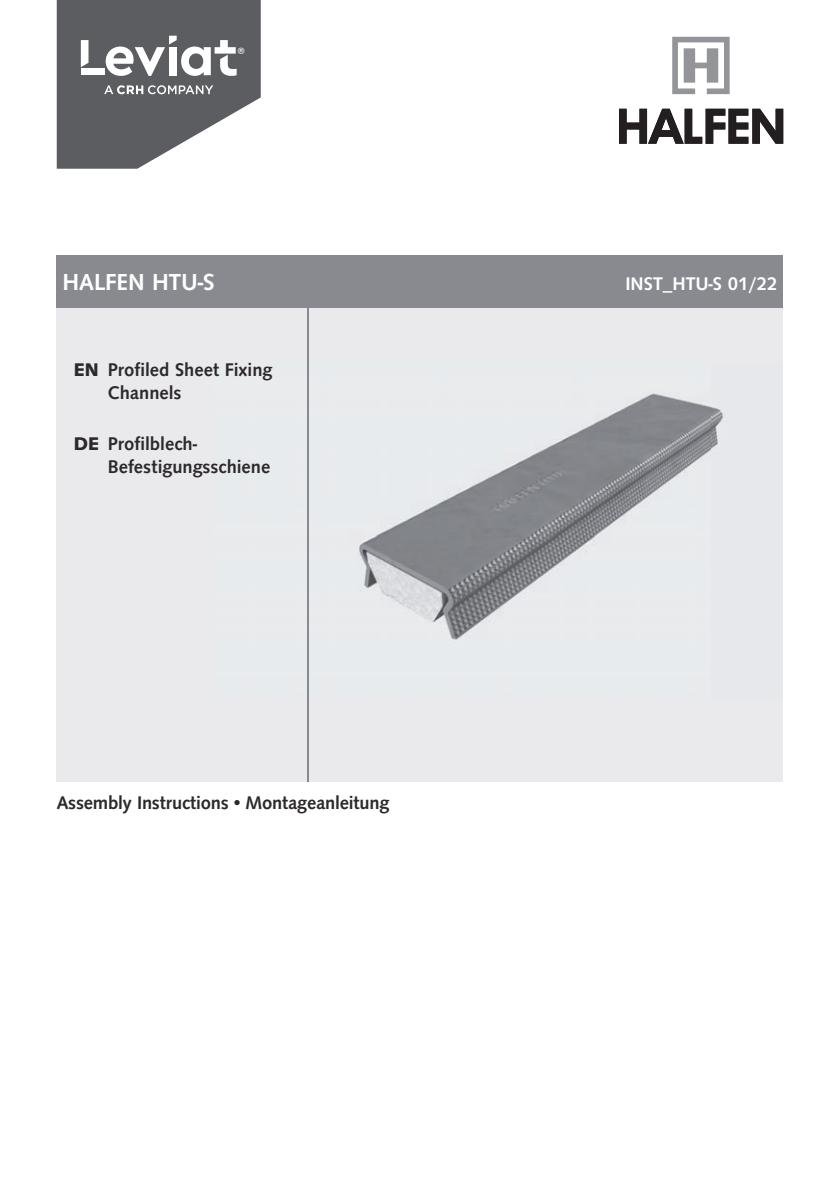
<style>
.page{position:relative;width:840px;height:1191px;background:#fff}
.page>*{position:absolute;margin:0;border:0;box-sizing:border-box;transform-origin:0 0}
.t1{font:500 24px "Syntax TOT";color:#fff}
.t2{font:500 19px/22.8px "Syntax TOT";color:#2c282c}
.t3{font:500 19px "Syntax TOT";color:#fff}
.t4{font:500 13px "Rational Display";color:#fff}
.s1{font-weight:700}
</style>
<div class="page">
<div style="left:57px;top:308px;width:725px;height:473px;background:#eaeaec"></div>
<hr style="left:307px;top:308px;width:2px;height:473px;background:#888a8f">
<svg style="left:672px;top:37px;width:57px;height:57px"></svg>
<svg style="left:619px;top:109px;width:163px;height:35px"></svg>
<svg style="left:57px;top:0;width:203px;height:169px"></svg>
<div style="left:57px;top:255px;width:725px;height:53px;background:#888a8f"></div>
<img style="left:359px;top:363px;width:424px;height:336px">
<p class="t4" style="left:237px;top:47px;width:8px">®</p>
<p class="t1" style="left:62px;top:273px;width:153px">HALFEN HTU-S</p>
<p class="t3" style="left:625px;top:277px;width:153px">INST_HTU-S 01/22</p>
<p class="t2" style="left:108px;top:360px;width:166px;text-indent:-34px"><span class="s1">EN</span> Profiled Sheet Fixing<br>Channels</p>
<p class="t2" style="left:108px;top:434px;width:164px;text-indent:-34px"><span class="s1">DE</span> Profilblech-<br>Befestigungsschiene</p>
<p class="t2" style="left:57px;top:793px;width:334px">Assembly Instructions • Montageanleitung</p>
</div>
